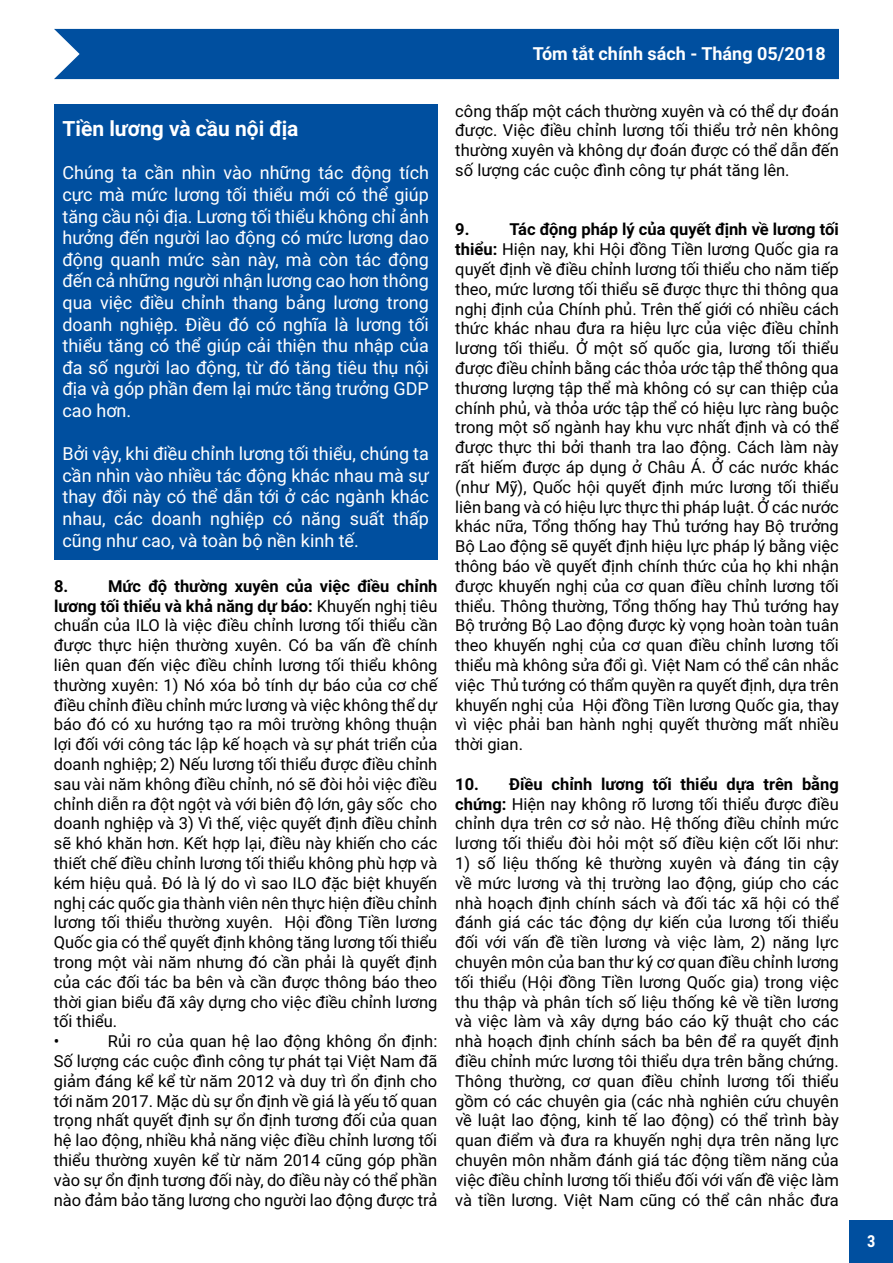
<style>
.page{position:relative;width:893px;height:1263px;background:#fff}
.page>*{position:absolute;margin:0;border:0;box-sizing:border-box;transform-origin:0 0}
.t1{font:700 21px "Roboto";color:#fff}
.t2{font:18px/21.6px "Roboto";color:#fff;text-align:justify}
.t3{font:700 18px "Roboto";color:#fff}
.t4{font:16.5px/19.8px "Roboto";color:#000;text-align:justify}
.t5{font:700 16.5px "Roboto";color:#000}
.t6{font:700 16.5px "Roboto Condensed";color:#fff}
.s1{font-weight:700}
</style>
<div class="page">
<div style="left:54px;top:104px;width:383px;height:455px;background:#004f9f"></div>
<div style="left:54px;top:29px;width:785px;height:50px;background:#004f9f"></div>
<div style="left:850px;top:1221px;width:43px;height:42px;background:#004f9f"></div>
<p class="t1" style="left:63px;top:114px;width:237px">Tiền lương và cầu nội địa</p>
<p class="t2" style="left:62px;top:161px;width:368px">Chúng ta cần nhìn vào những tác động tích cực mà mức lương tối thiểu mới có thể giúp tăng cầu nội địa. Lương tối thiểu không chỉ ảnh hưởng đến người lao động có mức lương dao động quanh mức sàn này, mà còn tác động đến cả những người nhận lương cao hơn thông qua việc điều chỉnh thang bảng lương trong doanh nghiệp. Điều đó có nghĩa là lương tối thiểu tăng có thể giúp cải thiện thu nhập của đa số người lao động, từ đó tăng tiêu thụ nội địa và góp phần đem lại mức tăng trưởng GDP cao hơn.</p>
<p class="t2" style="left:62px;top:442px;width:368px">Bởi vậy, khi điều chỉnh lương tối thiểu, chúng ta cần nhìn vào nhiều tác động khác nhau mà sự thay đổi này có thể dẫn tới ở các ngành khác nhau, các doanh nghiệp có năng suất thấp cũng như cao, và toàn bộ nền kinh tế.</p>
<p class="t4" style="left:54px;top:575px;width:385px;text-align:left;text-indent:54px"><span class="s1">Mức độ thường xuyên của việc điều chỉnh lương tối thiểu và khả năng dự báo:</span> Khuyến nghị tiêu chuẩn của ILO là việc điều chỉnh lương tối thiểu cần được thực hiện thường xuyên. Có ba vấn đề chính liên quan đến việc điều chỉnh lương tối thiểu không thường xuyên: 1) Nó xóa bỏ tính dự báo của cơ chế điều chỉnh điều chỉnh mức lương và việc không thể dự báo đó có xu hướng tạo ra môi trường không thuận lợi đối với công tác lập kế hoạch và sự phát triển của doanh nghiệp; 2) Nếu lương tối thiểu được điều chỉnh sau vài năm không điều chỉnh, nó sẽ đòi hỏi việc điều chỉnh diễn ra đột ngột và với biên độ lớn, gây sốc cho doanh nghiệp và 3) Vì thế, việc quyết định điều chỉnh sẽ khó khăn hơn. Kết hợp lại, điều này khiến cho các thiết chế điều chỉnh lương tối thiểu không phù hợp và kém hiệu quả. Đó là lý do vì sao ILO đặc biệt khuyến nghị các quốc gia thành viên nên thực hiện điều chỉnh lương tối thiểu thường xuyên. Hội đồng Tiền lương Quốc gia có thể quyết định không tăng lương tối thiểu trong một vài năm nhưng đó cần phải là quyết định của các đối tác ba bên và cần được thông báo theo thời gian biểu đã xây dựng cho việc điều chỉnh lương tối thiểu.<br>•</p>
<p class="t5" style="left:54px;top:574px;width:16px">8.</p>
<p class="t4" style="left:54px;top:1031px;width:385px;text-indent:54px">Rủi ro của quan hệ lao động không ổn định:<br>Số lượng các cuộc đình công tự phát tại Việt Nam đã giảm đáng kể kể từ năm 2012 và duy trì ổn định cho tới năm 2017. Mặc dù sự ổn định về giá là yếu tố quan trọng nhất quyết định sự ổn định tương đối của quan hệ lao động, nhiều khả năng việc điều chỉnh lương tối thiểu thường xuyên kể từ năm 2014 cũng góp phần vào sự ổn định tương đối này, do điều này có thể phần nào đảm bảo tăng lương cho người lao động được trả</p>
<p class="t3" style="left:533px;top:41px;width:295px">Tóm tắt chính sách - Tháng 05/2018</p>
<p class="t4" style="left:455px;top:100px;width:385px">công thấp một cách thường xuyên và có thể dự đoán được. Việc điều chỉnh lương tối thiểu trở nên không thường xuyên và không dự đoán được có thể dẫn đến số lượng các cuộc đình công tự phát tăng lên.</p>
<p class="t4" style="left:455px;top:219px;width:385px;text-indent:54px"><span class="s1">Tác động pháp lý của quyết định về lương tối thiểu:</span> Hiện nay, khi Hội đồng Tiền lương Quốc gia ra quyết định về điều chỉnh lương tối thiểu cho năm tiếp theo, mức lương tối thiểu sẽ được thực thi thông qua nghị định của Chính phủ. Trên thế giới có nhiều cách thức khác nhau đưa ra hiệu lực của việc điều chỉnh lương tối thiểu. Ở một số quốc gia, lương tối thiểu được điều chỉnh bằng các thỏa ước tập thể thông qua thương lượng tập thể mà không có sự can thiệp của chính phủ, và thỏa ước tập thể có hiệu lực ràng buộc trong một số ngành hay khu vực nhất định và có thể được thực thi bởi thanh tra lao động. Cách làm này rất hiếm được áp dụng ở Châu Á. Ở các nước khác (như Mỹ), Quốc hội quyết định mức lương tối thiểu liên bang và có hiệu lực thực thi pháp luật. Ở các nước khác nữa, Tổng thống hay Thủ tướng hay Bộ trưởng Bộ Lao động sẽ quyết định hiệu lực pháp lý bằng việc thông báo về quyết định chính thức của họ khi nhận được khuyến nghị của cơ quan điều chỉnh lương tối thiểu. Thông thường, Tổng thống hay Thủ tướng hay Bộ trưởng Bộ Lao động được kỳ vọng hoàn toàn tuân theo khuyến nghị của cơ quan điều chỉnh lương tối thiểu mà không sửa đổi gì. Việt Nam có thể cân nhắc việc Thủ tướng có thẩm quyền ra quyết định, dựa trên khuyến nghị của Hội đồng Tiền lương Quốc gia, thay vì việc phải ban hành nghị quyết thường mất nhiều thời gian.</p>
<p class="t4" style="left:455px;top:773px;width:385px"><span class="s1">10. Điều chỉnh lương tối thiểu dựa trên bằng chứng:</span> Hiện nay không rõ lương tối thiểu được điều chỉnh dựa trên cơ sở nào. Hệ thống điều chỉnh mức lương tối thiểu đòi hỏi một số điều kiện cốt lõi như:</p>
<p class="t4" style="left:455px;top:853px;width:385px">1) số liệu thống kê thường xuyên và đáng tin cậy về mức lương và thị trường lao động, giúp cho các nhà hoạch định chính sách và đối tác xã hội có thể đánh giá các tác động dự kiến của lương tối thiểu đối với vấn đề tiền lương và việc làm, 2) năng lực chuyên môn của ban thư ký cơ quan điều chỉnh lương tối thiểu (Hội đồng Tiền lương Quốc gia) trong việc thu thập và phân tích số liệu thống kê về tiền lương và việc làm và xây dựng báo cáo kỹ thuật cho các nhà hoạch định chính sách ba bên để ra quyết định điều chỉnh mức lương tôi thiểu dựa trên bằng chứng.<br>Thông thường, cơ quan điều chỉnh lương tối thiểu gồm có các chuyên gia (các nhà nghiên cứu chuyên về luật lao động, kinh tế lao động) có thể trình bày quan điểm và đưa ra khuyến nghị dựa trên năng lực chuyên môn nhằm đánh giá tác động tiềm năng của việc điều chỉnh lương tối thiểu đối với vấn đề việc làm và tiền lương. Việt Nam cũng có thể cân nhắc đưa</p>
<p class="t5" style="left:455px;top:218px;width:16px">9.</p>
<p class="t6" style="left:867px;top:1230px;width:10px">3</p>
</div>
